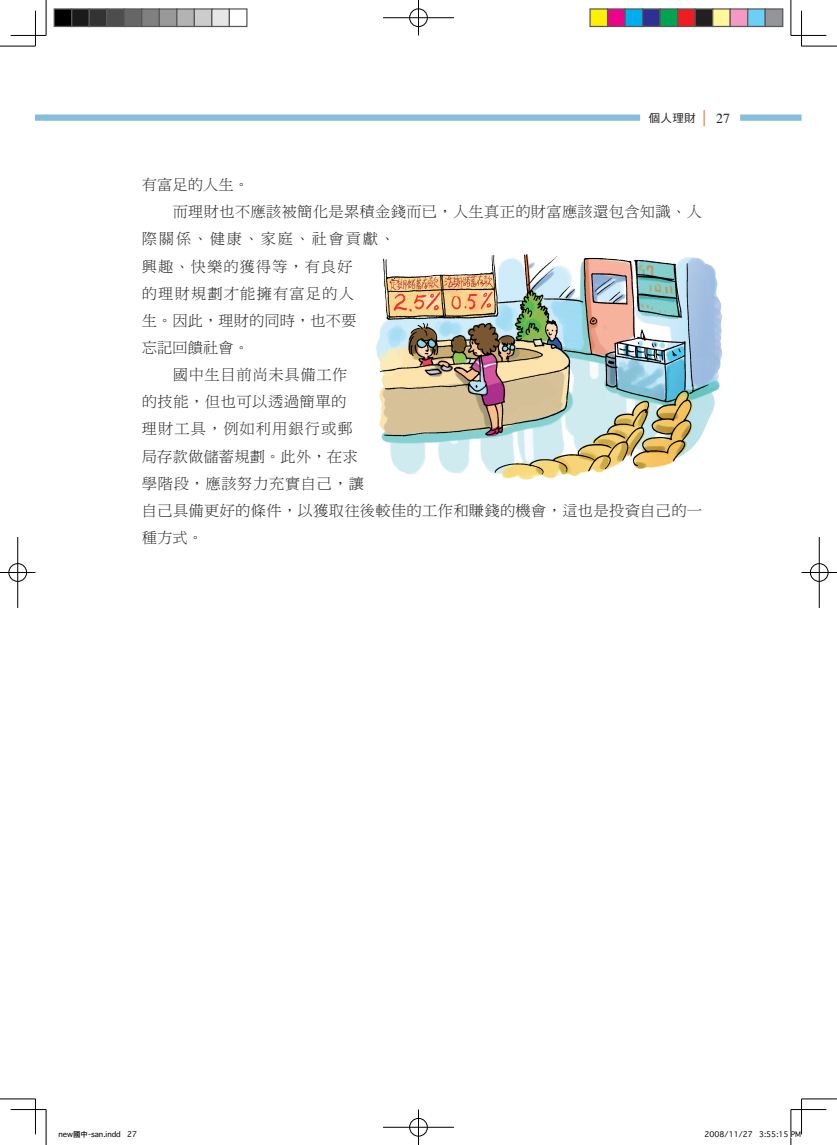
<style>
.page{position:relative;width:837px;height:1145px;background:#fff}
.page>*{position:absolute;margin:0;border:0;box-sizing:border-box;transform-origin:0 0}
.t1{font:15px "DF Ming Std W3";letter-spacing:.015em;color:#231f20}
.t2{font:15px "DF Ming Std W3";letter-spacing:.065em;color:#231f20}
.t3{font:15px "DF Ming Std W3";letter-spacing:.04em;color:#231f20}
.t4{font:15px "DF Ming Std W3";letter-spacing:.11em;color:#231f20}
.t5{font:15px "DF Ming Std W3";letter-spacing:.07em;color:#231f20}
.t6{font:11.25px "DF Hei Std W5";color:#231f20}
.t7{font:7.5px "Osaka";color:#000}
.s1{font-size:16.25px;color:#f36e21}
.s2{font-family:"Times";font-size:13.75px}
</style>
<div class="page">
<div style="left:35px;top:114px;width:11px;height:7px;background:#86bddd"></div>
<div style="left:46px;top:114px;width:594px;height:7px;background:#86bddd"></div>
<div style="left:739px;top:114px;width:62px;height:7px;background:#86bddd"></div>
<img style="left:376px;top:254px;width:347px;height:226px">
<hr style="left:0;top:46px;width:35px;height:1px;background:#000">
<hr style="left:801px;top:46px;width:35px;height:1px;background:#000">
<hr style="left:0;top:1098px;width:35px;height:1px;background:#000">
<hr style="left:801px;top:1098px;width:35px;height:1px;background:#000">
<hr style="left:46px;top:0;width:1px;height:35px;background:#000">
<hr style="left:46px;top:1109px;width:1px;height:35px;background:#000">
<hr style="left:790px;top:0;width:1px;height:35px;background:#000">
<hr style="left:790px;top:1109px;width:1px;height:35px;background:#000">
<hr style="left:11px;top:35px;width:35px;height:1px;background:#000">
<hr style="left:790px;top:35px;width:36px;height:1px;background:#000">
<hr style="left:11px;top:1109px;width:35px;height:1px;background:#000">
<hr style="left:790px;top:1109px;width:36px;height:1px;background:#000">
<hr style="left:35px;top:11px;width:1px;height:35px;background:#000">
<hr style="left:35px;top:1098px;width:1px;height:36px;background:#000">
<hr style="left:801px;top:11px;width:1px;height:35px;background:#000">
<hr style="left:801px;top:1098px;width:1px;height:36px;background:#000">
<div style="left:408px;top:8px;width:20px;height:19px;border:2px solid #fff;border-radius:50%"></div>
<hr style="left:383px;top:17px;width:71px;height:2px;background:#fff">
<hr style="left:417px;top:0;width:2px;height:35px;background:#fff">
<div style="left:409px;top:9px;width:18px;height:18px;border:1px solid #000;border-radius:50%"></div>
<hr style="left:383px;top:18px;width:71px;height:1px;background:#000">
<hr style="left:418px;top:0;width:1px;height:35px;background:#000">
<div style="left:408px;top:1117px;width:20px;height:20px;border:2px solid #fff;border-radius:50%"></div>
<hr style="left:383px;top:1126px;width:71px;height:2px;background:#fff">
<hr style="left:417px;top:1109px;width:2px;height:35px;background:#fff">
<div style="left:409px;top:1118px;width:18px;height:18px;border:1px solid #000;border-radius:50%"></div>
<hr style="left:383px;top:1127px;width:71px;height:1px;background:#000">
<hr style="left:418px;top:1109px;width:1px;height:35px;background:#000">
<div style="left:8px;top:562px;width:19px;height:20px;border:2px solid #fff;border-radius:50%"></div>
<hr style="left:0;top:571px;width:35px;height:2px;background:#fff">
<hr style="left:17px;top:537px;width:2px;height:71px;background:#fff">
<div style="left:9px;top:563px;width:18px;height:18px;border:1px solid #000;border-radius:50%"></div>
<hr style="left:0;top:572px;width:35px;height:1px;background:#000">
<hr style="left:18px;top:537px;width:1px;height:71px;background:#000">
<div style="left:809px;top:562px;width:19px;height:20px;border:2px solid #fff;border-radius:50%"></div>
<hr style="left:801px;top:571px;width:35px;height:2px;background:#fff">
<div style="left:809px;top:563px;width:19px;height:18px;border:1px solid #000;border-radius:50%"></div>
<hr style="left:801px;top:572px;width:35px;height:1px;background:#000">
<hr style="left:818px;top:537px;width:1px;height:71px;background:#000">
<div style="left:54px;top:9px;width:18px;height:17px;background:#000"></div>
<div style="left:54px;top:8px;width:18px;height:19px;border:1px solid #595959"></div>
<div style="left:72px;top:9px;width:17px;height:17px;background:#1a1a1a"></div>
<div style="left:71px;top:8px;width:19px;height:19px;border:1px solid #595959"></div>
<div style="left:89px;top:9px;width:18px;height:17px;background:#333"></div>
<div style="left:89px;top:8px;width:18px;height:19px;border:1px solid #595959"></div>
<div style="left:107px;top:9px;width:17px;height:17px;background:#4d4d4d"></div>
<div style="left:106px;top:8px;width:19px;height:19px;border:1px solid #595959"></div>
<div style="left:124px;top:9px;width:18px;height:17px;background:#666"></div>
<div style="left:124px;top:8px;width:18px;height:19px;border:1px solid #595959"></div>
<div style="left:142px;top:9px;width:17px;height:17px;background:#808080"></div>
<div style="left:141px;top:8px;width:19px;height:19px;border:1px solid #595959"></div>
<div style="left:159px;top:9px;width:18px;height:17px;background:#999"></div>
<div style="left:159px;top:8px;width:18px;height:19px;border:1px solid #595959"></div>
<div style="left:177px;top:9px;width:17px;height:17px;background:#b3b3b3"></div>
<div style="left:176px;top:8px;width:19px;height:19px;border:1px solid #595959"></div>
<div style="left:194px;top:9px;width:18px;height:17px;background:#ccc"></div>
<div style="left:194px;top:8px;width:18px;height:19px;border:1px solid #595959"></div>
<div style="left:212px;top:9px;width:17px;height:17px;background:#e6e6e6"></div>
<div style="left:211px;top:8px;width:19px;height:19px;border:1px solid #595959"></div>
<div style="left:229px;top:8px;width:18px;height:19px;border:1px solid #595959"></div>
<div style="left:590px;top:9px;width:17px;height:17px;background:#fff101"></div>
<div style="left:589px;top:8px;width:19px;height:19px;border:1px solid #595959"></div>
<div style="left:607px;top:9px;width:18px;height:17px;background:#ed028c"></div>
<div style="left:606px;top:8px;width:19px;height:19px;border:1px solid #595959"></div>
<div style="left:625px;top:9px;width:17px;height:17px;background:#00aeef"></div>
<div style="left:624px;top:8px;width:19px;height:19px;border:1px solid #595959"></div>
<div style="left:642px;top:9px;width:18px;height:17px;background:#2e3092"></div>
<div style="left:641px;top:8px;width:19px;height:19px;border:1px solid #595959"></div>
<div style="left:660px;top:9px;width:17px;height:17px;background:#00a54f"></div>
<div style="left:659px;top:8px;width:19px;height:19px;border:1px solid #595959"></div>
<div style="left:677px;top:9px;width:18px;height:17px;background:#ee1d23"></div>
<div style="left:676px;top:8px;width:19px;height:19px;border:1px solid #595959"></div>
<div style="left:695px;top:9px;width:17px;height:17px;background:#231f20"></div>
<div style="left:694px;top:8px;width:19px;height:19px;border:1px solid #595959"></div>
<div style="left:712px;top:9px;width:18px;height:17px;background:#fff79a"></div>
<div style="left:711px;top:8px;width:19px;height:19px;border:1px solid #595959"></div>
<div style="left:730px;top:9px;width:17px;height:17px;background:#f499c2"></div>
<div style="left:729px;top:8px;width:19px;height:19px;border:1px solid #595959"></div>
<div style="left:747px;top:9px;width:18px;height:17px;background:#6bcff6"></div>
<div style="left:746px;top:8px;width:19px;height:19px;border:1px solid #595959"></div>
<div style="left:765px;top:9px;width:17px;height:17px;background:#939598"></div>
<div style="left:764px;top:8px;width:19px;height:19px;border:1px solid #595959"></div>
<p class="t6" style="left:648px;top:112px;width:82px">個人理財<span class="s1">｜</span> <span class="s2">27</span></p>
<p class="t1" style="left:142px;top:177px;width:109px">有富足的人生。</p>
<p class="t1" style="left:173px;top:204px;width:530px">而理財也不應該被簡化是累積金錢而已，人生真正的財富應該還包含知識、人</p>
<p class="t4" style="left:142px;top:231px;width:255px">際關係、健康、家庭、社會貢獻、</p>
<p class="t2" style="left:142px;top:258px;width:212px">興趣、快樂的獲得等，有良好</p>
<p class="t5" style="left:142px;top:285px;width:213px">的理財規劃才能擁有富足的人</p>
<p class="t1" style="left:142px;top:312px;width:216px">生。因此，理財的同時，也不要</p>
<p class="t1" style="left:142px;top:339px;width:109px">忘記回饋社會。</p>
<p class="t3" style="left:173px;top:366px;width:176px">國中生目前尚未具備工作</p>
<p class="t1" style="left:142px;top:394px;width:206px">的技能，但也可以透過簡單的</p>
<p class="t2" style="left:142px;top:421px;width:212px">理財工具，例如利用銀行或郵</p>
<p class="t1" style="left:142px;top:448px;width:217px">局存款做儲蓄規劃。此外，在求</p>
<p class="t3" style="left:142px;top:475px;width:223px">學階段，應該努力充實自己，讓</p>
<p class="t1" style="left:142px;top:502px;width:561px">自己具備更好的條件，以獲取往後較佳的工作和賺錢的機會，這也是投資自己的一</p>
<p class="t1" style="left:142px;top:529px;width:63px">種方式。</p>
<p class="t7" style="left:59px;top:1129px;width:80px">new國中-san.indd 27</p>
<p class="t7" style="left:704px;top:1129px;width:98px">2008/11/27 3:55:15 PM</p>
</div>
